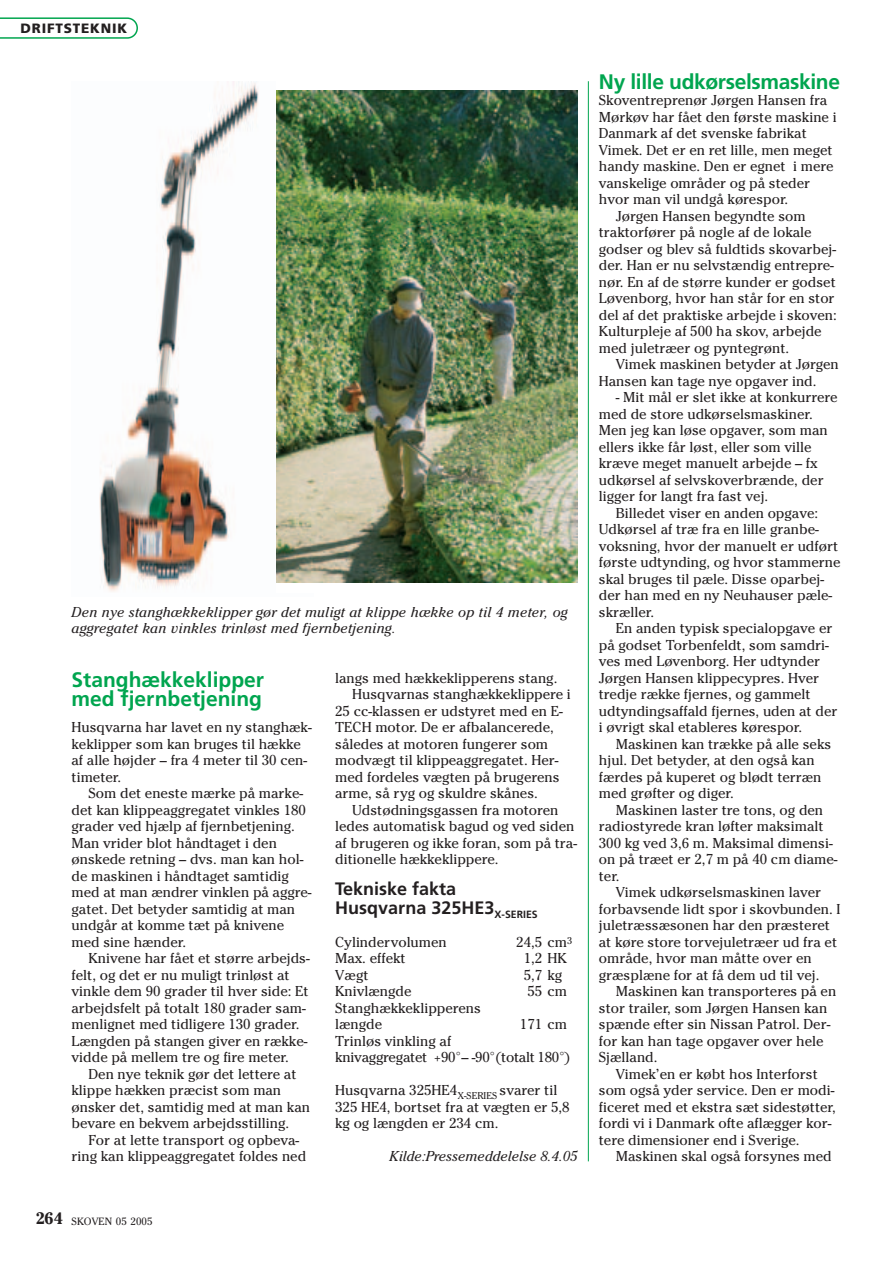
<style>
.page{position:relative;width:893px;height:1263px;background:#fff}
.page>*{position:absolute;margin:0;border:0;box-sizing:border-box;transform-origin:0 0}
.t1{font:700 21px/19.5px "Frutiger";color:#00a54f}
.t2{font:700 18px/19.5px "Frutiger";color:#231f20}
.t3{font:14.25px/16.5px "Cheltenham";color:#231f20}
.t4{font:italic 14.25px/16.5px "Cheltenham";letter-spacing:.015em;color:#231f20}
.t5{font:900 13.5px "Frutiger";letter-spacing:.06em;color:#231f20}
.t6{font:10.5px "Cheltenham";color:#231f20}
.s1{font-weight:700;font-size:16.5px}
</style>
<div class="page">
<img style="left:0;top:17px;width:589px;height:1145px">
<p class="t5" style="left:21px;top:23px;width:108px">DRIFTSTEKNIK</p>
<p class="t4" style="left:72px;top:605px;width:498px">Den nye stanghækkeklipper gør det muligt at klippe hække op til 4 meter, og aggregatet kan vinkles trinløst med fjernbetjening.</p>
<h1 class="t1" style="left:72px;top:671px;width:194px">Stanghækkeklipper med fjernbetjening</h1>
<p class="t3" style="left:72px;top:721px;width:242px">Husqvarna har lavet en ny stanghæk&shy;keklipper som kan bruges til hække af alle højder – fra 4 meter til 30 cen&shy;timeter.</p>
<p class="t3" style="left:72px;top:787px;width:242px;text-indent:17px">Som det eneste mærke på marke&shy;det kan klippeaggregatet vinkles 180 grader ved hjælp af fjernbetjening.<br>Man vrider blot håndtaget i den ønskede retning – dvs. man kan hol&shy;de maskinen i håndtaget samtidig med at man ændrer vinklen på aggre&shy;gatet. Det betyder samtidig at man undgår at komme tæt på knivene med sine hænder.</p>
<p class="t3" style="left:72px;top:952px;width:240px;text-indent:17px">Knivene har fået et større arbejds&shy;felt, og det er nu muligt trinløst at vinkle dem 90 grader til hver side: Et arbejdsfelt på totalt 180 grader sam&shy;menlignet med tidligere 130 grader.<br>Længden på stangen giver en række&shy;vidde på mellem tre og fire meter.</p>
<p class="t3" style="left:72px;top:1067px;width:240px;text-indent:17px">Den nye teknik gør det lettere at klippe hækken præcist som man ønsker det, samtidig med at man kan bevare en bekvem arbejdsstilling.</p>
<p class="t3" style="left:72px;top:1133px;width:236px;text-indent:17px">For at lette transport og opbeva&shy;ring kan klippeaggregatet foldes ned</p>
<p class="t6" style="left:35px;top:1217px;width:119px"><span class="s1">264</span> SKOVEN 05 2005</p>
<p class="t3" style="left:335px;top:671px;width:224px">langs med hækkeklipperens stang.</p>
<p class="t3" style="left:352px;top:688px;width:220px">Husqvarnas stanghækkeklippere i</p>
<p class="t3" style="left:335px;top:704px;width:229px">25 cc-klassen er udstyret med en E-</p>
<p class="t3" style="left:335px;top:721px;width:220px">TECH motor. De er afbalancerede,</p>
<p class="t3" style="left:335px;top:737px;width:214px">således at motoren fungerer som</p>
<p class="t3" style="left:335px;top:754px;width:225px">modvægt til klippeaggregatet. Her-</p>
<p class="t3" style="left:335px;top:770px;width:226px">med fordeles vægten på brugerens</p>
<p class="t3" style="left:335px;top:787px;width:204px">arme, så ryg og skuldre skånes.</p>
<p class="t3" style="left:352px;top:803px;width:208px">Udstødningsgassen fra motoren</p>
<p class="t3" style="left:335px;top:820px;width:241px">ledes automatisk bagud og ved siden</p>
<p class="t3" style="left:335px;top:836px;width:243px">af brugeren og ikke foran, som på tra-</p>
<p class="t3" style="left:335px;top:853px;width:165px">ditionelle hækkeklippere.</p>
<p class="t2" style="left:335px;top:880px;width:204px">Tekniske fakta<br>Husqvarna 325HE3<sub>X-SERIES</sub></p>
<p class="t3" style="left:335px;top:935px;width:113px">Cylindervolumen</p>
<p class="t3" style="left:516px;top:935px;width:58px">24,5 cm<sup>3</sup></p>
<p class="t3" style="left:335px;top:952px;width:72px">Max. effekt</p>
<p class="t3" style="left:524px;top:952px;width:45px">1,2 HK</p>
<p class="t3" style="left:335px;top:968px;width:35px">Vægt</p>
<p class="t3" style="left:524px;top:968px;width:40px">5,7 kg</p>
<p class="t3" style="left:335px;top:985px;width:78px">Knivlængde</p>
<p class="t3" style="left:527px;top:985px;width:41px">55 cm</p>
<p class="t3" style="left:335px;top:1001px;width:147px">Stanghækkeklipperens længde</p>
<p class="t3" style="left:520px;top:1018px;width:49px">171 cm</p>
<p class="t3" style="left:335px;top:1034px;width:237px">Trinløs vinkling af<br>knivaggregatet +90°– -90°(totalt 180°)</p>
<p class="t3" style="left:335px;top:1084px;width:236px">Husqvarna 325HE4<sub>X-SERIES</sub> svarer til<br>325 HE4, bortset fra at vægten er 5,8 kg og længden er 234 cm.</p>
<p class="t4" style="left:390px;top:1149px;width:190px">Kilde:Pressemeddelelse 8.4.05</p>
<h1 class="t1" style="left:599px;top:73px;width:243px">Ny lille udkørselsmaskine</h1>
<p class="t3" style="left:599px;top:94px;width:230px">Skoventreprenør Jørgen Hansen fra</p>
<p class="t3" style="left:599px;top:110px;width:239px">Mørkøv har fået den første maskine i</p>
<p class="t3" style="left:599px;top:127px;width:209px">Danmark af det svenske fabrikat</p>
<p class="t3" style="left:599px;top:143px;width:235px">Vimek. Det er en ret lille, men meget</p>
<p class="t3" style="left:599px;top:160px;width:236px">handy maskine. Den er egnet i mere</p>
<p class="t3" style="left:599px;top:176px;width:213px">vanskelige områder og på steder</p>
<p class="t3" style="left:599px;top:193px;width:191px">hvor man vil undgå kørespor.</p>
<p class="t3" style="left:616px;top:209px;width:191px">Jørgen Hansen begyndte som</p>
<p class="t3" style="left:599px;top:226px;width:214px">traktorfører på nogle af de lokale</p>
<p class="t3" style="left:599px;top:242px;width:239px">godser og blev så fuldtids skovarbej-</p>
<p class="t3" style="left:599px;top:259px;width:236px">der. Han er nu selvstændig entrepre-</p>
<p class="t3" style="left:599px;top:275px;width:238px">nør. En af de større kunder er godset</p>
<p class="t3" style="left:599px;top:292px;width:237px">Løvenborg, hvor han står for en stor</p>
<p class="t3" style="left:599px;top:308px;width:239px">del af det praktiske arbejde i skoven:</p>
<p class="t3" style="left:599px;top:325px;width:224px">Kulturpleje af 500 ha skov, arbejde</p>
<p class="t3" style="left:599px;top:341px;width:192px">med juletræer og pyntegrønt.</p>
<p class="t3" style="left:616px;top:358px;width:224px">Vimek maskinen betyder at Jørgen</p>
<p class="t3" style="left:599px;top:374px;width:219px">Hansen kan tage nye opgaver ind.</p>
<p class="t3" style="left:599px;top:391px;width:240px;text-indent:17px">- Mit mål er slet ikke at konkurrere med de store udkørselsmaskiner.<br>Men jeg kan løse opgaver, som man ellers ikke får løst, eller som ville kræve meget manuelt arbejde – fx udkørsel af selvskoverbrænde, der ligger for langt fra fast vej.</p>
<p class="t3" style="left:599px;top:506px;width:243px;text-indent:17px">Billedet viser en anden opgave:<br>Udkørsel af træ fra en lille granbe&shy;voksning, hvor der manuelt er udført første udtynding, og hvor stammerne skal bruges til pæle. Disse oparbej&shy;der han med en ny Neuhauser pæle&shy;skræller.</p>
<p class="t3" style="left:599px;top:622px;width:240px;text-indent:17px">En anden typisk specialopgave er på godset Torbenfeldt, som samdri&shy;ves med Løvenborg. Her udtynder Jørgen Hansen klippecypres. Hver tredje række fjernes, og gammelt udtyndingsaffald fjernes, uden at der i øvrigt skal etableres kørespor.</p>
<p class="t3" style="left:599px;top:737px;width:234px;text-indent:17px">Maskinen kan trække på alle seks hjul. Det betyder, at den også kan færdes på kuperet og blødt terræn med grøfter og diger.</p>
<p class="t3" style="left:599px;top:803px;width:240px;text-indent:17px">Maskinen laster tre tons, og den radiostyrede kran løfter maksimalt<br>300 kg ved 3,6 m. Maksimal dimensi&shy;on på træet er 2,7 m på 40 cm diame&shy;ter.</p>
<p class="t3" style="left:599px;top:886px;width:243px;text-indent:17px">Vimek udkørselsmaskinen laver forbavsende lidt spor i skovbunden. I juletræssæsonen har den præsteret at køre store torvejuletræer ud fra et område, hvor man måtte over en græsplæne for at få dem ud til vej.</p>
<p class="t3" style="left:599px;top:985px;width:239px;text-indent:17px">Maskinen kan transporteres på en stor trailer, som Jørgen Hansen kan spænde efter sin Nissan Patrol. Der&shy;for kan han tage opgaver over hele<br>Sjælland.</p>
<p class="t3" style="left:599px;top:1067px;width:239px;text-indent:17px">Vimek’en er købt hos Interforst som også yder service. Den er modi&shy;ficeret med et ekstra sæt sidestøtter, fordi vi i Danmark ofte aflægger kor&shy;tere dimensioner end i Sverige.</p>
<p class="t3" style="left:616px;top:1150px;width:217px">Maskinen skal også forsynes med</p>
</div>
